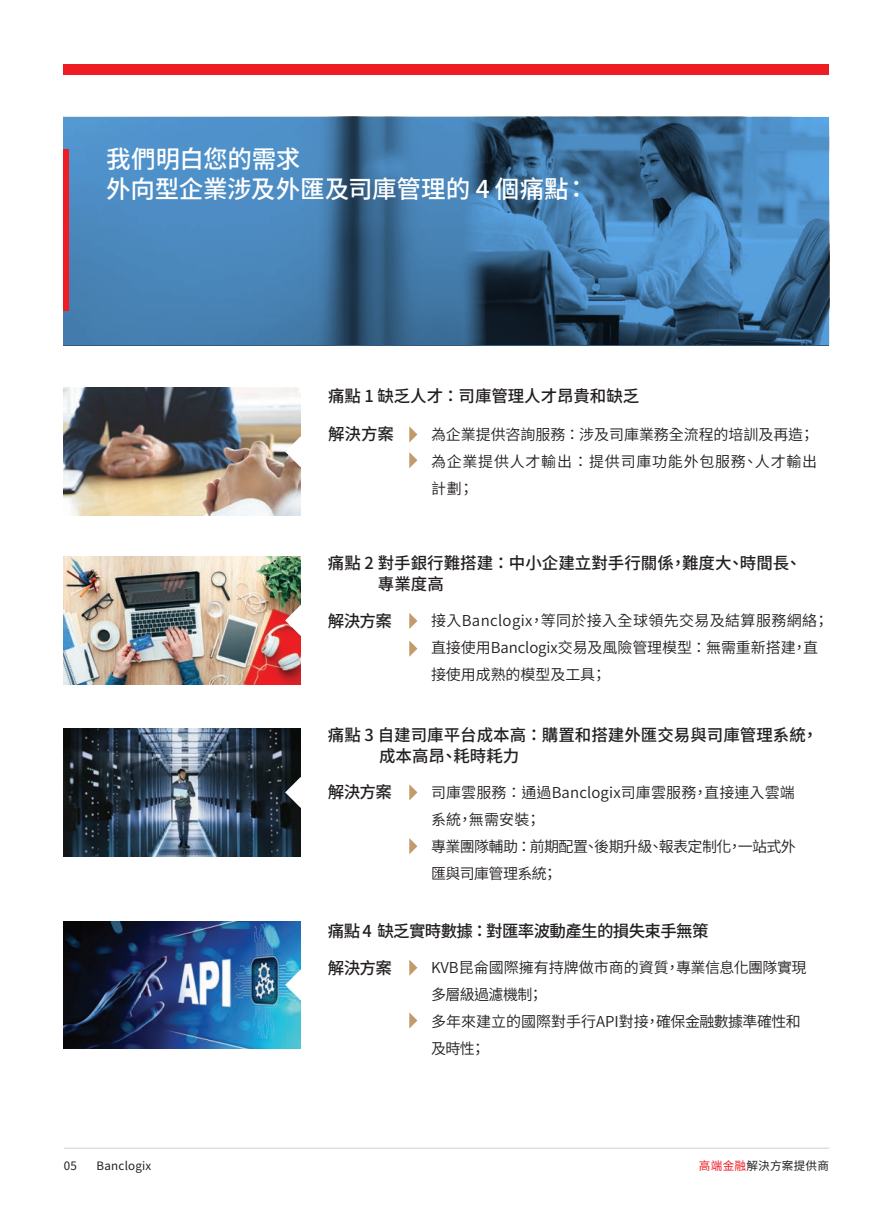
<style>
.page{position:relative;width:893px;height:1212px;background:#fff}
.page>*{position:absolute;margin:0;border:0;box-sizing:border-box;transform-origin:0 0}
.t1{font:500 24.6px/29.5px "Noto Sans CJ Ktc";letter-spacing:-.01em;color:#fff}
.t2{font:500 16.5px/21px "Noto Sans CJ Ktc";color:#231f20}
.t3{font:500 16.5px "Noto Sans CJ Ktc";letter-spacing:-.04em;color:#231f20}
.t4{font:600 15px/27px "Noto Sans CJ Ktc";letter-spacing:-.005em;color:#231f20}
.t5{font:11.55px "Noto Sans CJ Ktc";letter-spacing:.02em;color:#231f20}
.s1{color:#ee1d23}
</style>
<div class="page">
<img style="left:64px;top:117px;width:765px;height:227px">
<hr style="left:64px;top:1148px;width:765px;height:1px;background:#d1d2d4">
<img style="left:64px;top:388px;width:236px;height:128px">
<svg style="left:285px;top:436px;width:16px;height:31px"></svg>
<img style="left:64px;top:556px;width:237px;height:128px">
<svg style="left:285px;top:605px;width:16px;height:31px"></svg>
<img style="left:64px;top:728px;width:237px;height:128px">
<svg style="left:285px;top:777px;width:16px;height:31px"></svg>
<svg style="left:409px;top:426px;width:8px;height:17px"></svg>
<svg style="left:409px;top:452px;width:8px;height:16px"></svg>
<svg style="left:409px;top:613px;width:8px;height:16px"></svg>
<svg style="left:409px;top:640px;width:8px;height:17px"></svg>
<svg style="left:409px;top:784px;width:8px;height:16px"></svg>
<svg style="left:409px;top:838px;width:8px;height:16px"></svg>
<svg style="left:409px;top:959px;width:8px;height:17px"></svg>
<svg style="left:409px;top:1012px;width:8px;height:16px"></svg>
<div style="left:64px;top:64px;width:765px;height:10px;background:#ee1d23"></div>
<img style="left:64px;top:921px;width:237px;height:128px">
<svg style="left:285px;top:969px;width:16px;height:31px"></svg>
<div style="left:64px;top:150px;width:5px;height:161px;background:#ee1d23"></div>
<h1 class="t1" style="left:106px;top:145px;width:484px">我們明白您的需求<br>外向型企業涉及外匯及司庫管理的 4 個痛點：</h1>
<p class="t2" style="left:328px;top:386px;width:313px">痛點 1 缺乏人才 ： 司庫管理人才昂貴和缺乏</p>
<p class="t2" style="left:328px;top:424px;width:68px">解決方案</p>
<p class="t4" style="left:431px;top:421px;width:388px">為企業提供咨詢服務 ： 涉及司庫業務全流程的培訓及再造；為企業提供人才輸出 ： 提供司庫功能外包服務、人才輸出計劃；</p>
<p class="t2" style="left:378px;top:553px;width:425px;text-indent:-50px">痛點 2 對手銀行難搭建 ： 中小企建立對手行關係，難度大、時間長、專業度高</p>
<p class="t2" style="left:328px;top:611px;width:66px">解決方案</p>
<p class="t4" style="left:431px;top:607px;width:399px">接入Banclogix，等同於接入全球領先交易及結算服務網絡；直接使用Banclogix交易及風險管理模型 ： 無需重新搭建，直接使用成熟的模型及工具；</p>
<p class="t2" style="left:379px;top:725px;width:441px;text-indent:-51px">痛點 3 自建司庫平台成本高 ： 購置和搭建外匯交易與司庫管理系統，成本高昂、耗時耗力</p>
<p class="t2" style="left:328px;top:781px;width:66px">解決方案</p>
<p class="t4" style="left:431px;top:779px;width:366px">司庫雲服務 ： 通過Banclogix司庫雲服務，直接連入雲端系統，無需安裝；<br>專業團隊輔助 ： 前期配置、後期升級、報表定制化，一站式外匯與司庫管理系統；</p>
<p class="t3" style="left:328px;top:922px;width:382px">痛點 4 缺乏實時數據 ： 對匯率波動產生的損失束手無策</p>
<p class="t2" style="left:328px;top:958px;width:66px">解決方案</p>
<p class="t4" style="left:431px;top:954px;width:377px">KVB昆侖國際擁有持牌做市商的資質，專業信息化團隊實現多層級過濾機制；<br>多年來建立的國際對手行API對接，確保金融數據準確性和及時性；</p>
<p class="t5" style="left:64px;top:1159px;width:15px">05</p>
<p class="t5" style="left:97px;top:1159px;width:56px">Banclogix</p>
<p class="t5" style="left:699px;top:1159px;width:131px"><span class="s1">高端金融</span>解決方案提供商</p>
</div>
